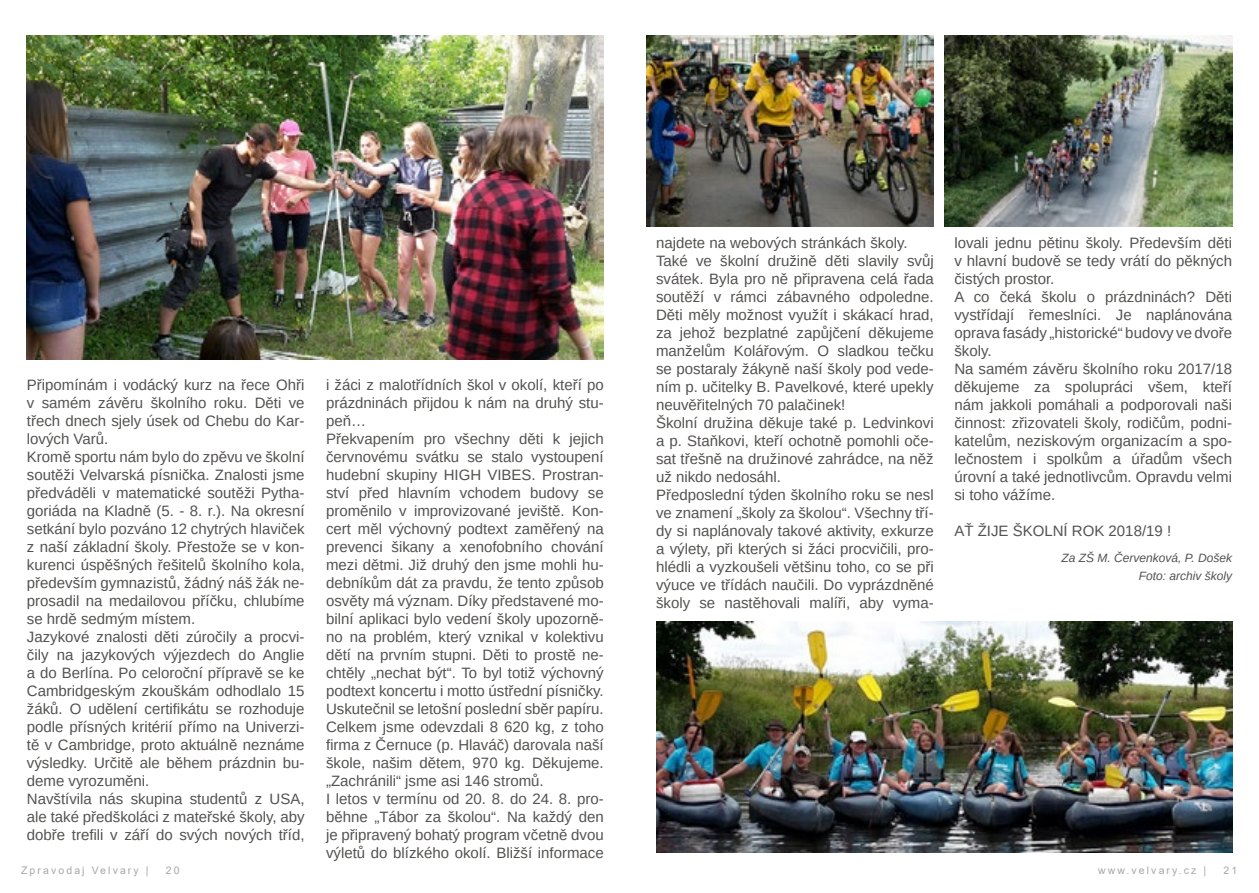
<style>
.page{position:relative;width:1259px;height:893px;background:#fff}
.page>*{position:absolute;margin:0;border:0;box-sizing:border-box;transform-origin:0 0}
.t1{font:15px/18px "Arimo";color:#545250}
.t2{font:italic 12px/18px "Arimo";color:#545250;text-align:right}
.t3{font:10.5px "Arial";letter-spacing:.2em;color:#a6a7a7}
</style>
<div class="page">
<img style="left:27px;top:35px;width:577px;height:324px">
<img style="left:646px;top:35px;width:287px;height:192px">
<img style="left:945px;top:35px;width:287px;height:192px">
<img style="left:656px;top:622px;width:576px;height:230px">
<p class="t1" style="left:27px;top:376px;width:279px">Připomínám i vodácký kurz na řece Ohři v samém závěru školního roku. Děti ve třech dnech sjely úsek od Chebu do Kar&shy;lových Varů.<br>Kromě sportu nám bylo do zpěvu ve školní soutěži Velvarská písnička. Znalosti jsme předváděli v matematické soutěži Pytha&shy;goriáda na Kladně (5. - 8. r.). Na okresní setkání bylo pozváno 12 chytrých hlaviček z naší základní školy. Přestože se v kon&shy;kurenci úspěšných řešitelů školního kola, především gymnazistů, žádný náš žák ne&shy;prosadil na medailovou příčku, chlubíme se hrdě sedmým místem.<br>Jazykové znalosti děti zúročily a procvi&shy;čily na jazykových výjezdech do Anglie a do Berlína. Po celoroční přípravě se ke Cambridgeským zkouškám odhodlalo 15 žáků. O udělení certifikátu se rozhoduje podle přísných kritérií přímo na Univerzi&shy;tě v Cambridge, proto aktuálně neznáme výsledky. Určitě ale během prázdnin bu&shy;deme vyrozuměni.<br>Navštívila nás skupina studentů z USA, ale také předškoláci z mateřské školy, aby dobře trefili v září do svých nových tříd,</p>
<p class="t1" style="left:326px;top:376px;width:279px">i žáci z malotřídních škol v okolí, kteří po prázdninách přijdou k nám na druhý stu&shy;peň…<br>Překvapením pro všechny děti k jejich červnovému svátku se stalo vystoupení hudební skupiny HIGH VIBES. Prostran&shy;ství před hlavním vchodem budovy se proměnilo v improvizované jeviště. Kon&shy;cert měl výchovný podtext zaměřený na prevenci šikany a xenofobního chování mezi dětmi. Již druhý den jsme mohli hu&shy;debníkům dát za pravdu, že tento způsob osvěty má význam. Díky představené mo&shy;bilní aplikaci bylo vedení školy upozorně&shy;no na problém, který vznikal v kolektivu dětí na prvním stupni. Děti to prostě ne&shy;chtěly „nechat být“. To byl totiž výchovný podtext koncertu i motto ústřední písničky.<br>Uskutečnil se letošní poslední sběr papíru.<br>Celkem jsme odevzdali 8 620 kg, z toho firma z Černuce (p. Hlaváč) darovala naší škole, našim dětem, 970 kg. Děkujeme. „Zachránili“ jsme asi 146 stromů.<br>I letos v termínu od 20. 8. do 24. 8. pro&shy;běhne „Tábor za školou“. Na každý den je připravený bohatý program včetně dvou výletů do blízkého okolí. Bližší informace</p>
<p class="t1" style="left:656px;top:234px;width:279px">najdete na webových stránkách školy.<br>Také ve školní družině děti slavily svůj svátek. Byla pro ně připravena celá řada soutěží v rámci zábavného odpoledne.<br>Děti měly možnost využít i skákací hrad, za jehož bezplatné zapůjčení děkujeme manželům Kolářovým. O sladkou tečku se postaraly žákyně naší školy pod vede&shy;ním p. učitelky B. Pavelkové, které upekly neuvěřitelných 70 palačinek!<br>Školní družina děkuje také p. Ledvinkovi a p. Staňkovi, kteří ochotně pomohli oče&shy;sat třešně na družinové zahrádce, na něž už nikdo nedosáhl.<br>Předposlední týden školního roku se nesl ve znamení „školy za školou“. Všechny tří&shy;dy si naplánovaly takové aktivity, exkurze a výlety, při kterých si žáci procvičili, pro&shy;hlédli a vyzkoušeli většinu toho, co se při výuce ve třídách naučili. Do vyprázdněné školy se nastěhovali malíři, aby vyma-</p>
<p class="t1" style="left:954px;top:234px;width:279px">lovali jednu pětinu školy. Především děti v hlavní budově se tedy vrátí do pěkných čistých prostor.<br>A co čeká školu o prázdninách? Děti vystřídají řemeslníci. Je naplánována oprava fasády „historické“ budovy ve dvoře školy.<br>Na samém závěru školního roku 2017/18 děkujeme za spolupráci všem, kteří nám jakkoli pomáhali a podporovali naši činnost: zřizovateli školy, rodičům, podni&shy;katelům, neziskovým organizacím a spo&shy;lečnostem i spolkům a úřadům všech úrovní a také jednotlivcům. Opravdu velmi si toho vážíme.</p>
<p class="t1" style="left:954px;top:522px;width:218px">AŤ ŽIJE ŠKOLNÍ ROK 2018/19 !</p>
<p class="t2" style="left:1061px;top:548px;width:172px">Za ZŠ M. Červenková, P. Došek<br>Foto: archiv školy</p>
<p class="t3" style="left:21px;top:863px;width:129px">Zpravodaj Velvary |</p>
<p class="t3" style="left:166px;top:863px;width:15px">20</p>
<p class="t3" style="left:1098px;top:863px;width:110px">www.velvary.cz |</p>
<p class="t3" style="left:1223px;top:863px;width:15px">21</p>
</div>
